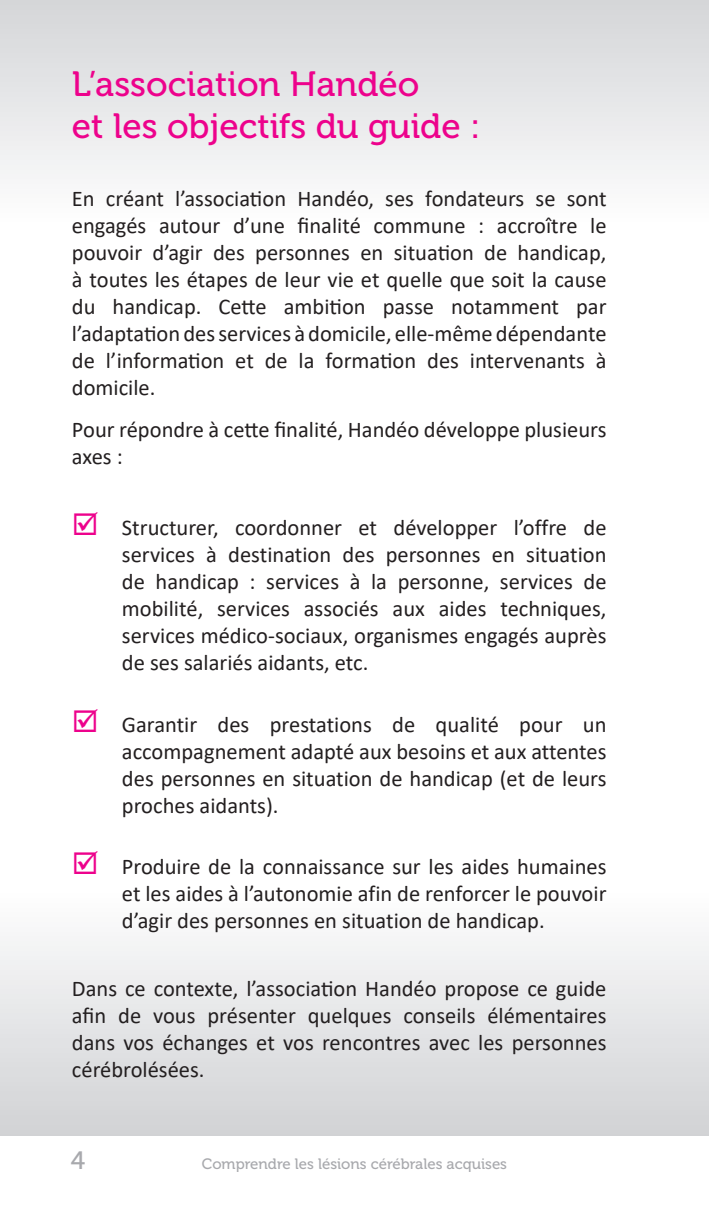
<style>
.page{position:relative;width:709px;height:1205px;background:#fff}
.page>*{position:absolute;margin:0;border:0;box-sizing:border-box;transform-origin:0 0}
.Titre_Rubrique{font:35px "Museo 500";color:#ed028c}
.t1{font:25px "Museo 500";color:#a8a9ad}
.t2{font:22.5px/27px "Calibri";color:#231f20;text-align:justify}
.t3{font:15px "Museo 500";color:#a8a9ad}
</style>
<div class="page">
<div style="left:0;top:0;width:709px;height:225px;background:linear-gradient(to bottom,#d4d5d8,#fefefe)"></div>
<div style="left:0;top:889px;width:708px;height:247px;background:linear-gradient(to bottom,#fefeff,#d0d2d4)"></div>
<p class="Titre_Rubrique" style="left:72px;top:65px;width:349px">L’association Handéo</p>
<p class="Titre_Rubrique" style="left:72px;top:107px;width:410px">et les objectifs du guide :</p>
<p class="t2" style="left:72px;top:185px;width:536px">En créant l’association Handéo, ses fondateurs se sont engagés autour d’une finalité commune : accroître le pouvoir d’agir des personnes en situation de handicap, à toutes les étapes de leur vie et quelle que soit la cause du handicap. Cette ambition passe notamment par l’adaptation des services à domicile, elle-même dépendante de l’information et de la formation des intervenants à domicile.</p>
<p class="t2" style="left:72px;top:415px;width:536px">Pour répondre à cette finalité, Handéo développe plusieurs axes :</p>
<p class="t2" style="left:122px;top:514px;width:486px">Structurer, coordonner et développer l’offre de services à destination des personnes en situation de handicap : services à la personne, services de mobilité, services associés aux aides techniques, services médico-sociaux, organismes engagés auprès de ses salariés aidants, etc.</p>
<p class="t2" style="left:122px;top:710px;width:486px">Garantir des prestations de qualité pour un accompagnement adapté aux besoins et aux attentes des personnes en situation de handicap (et de leurs proches aidants).</p>
<p class="t2" style="left:122px;top:852px;width:486px">Produire de la connaissance sur les aides humaines et les aides à l’autonomie afin de renforcer le pouvoir d’agir des personnes en situation de handicap.</p>
<p class="t2" style="left:72px;top:974px;width:536px">Dans ce contexte, l’association Handéo propose ce guide afin de vous présenter quelques conseils élémentaires dans vos échanges et vos rencontres avec les personnes cérébrolésées.</p>
<p class="t1" style="left:71px;top:1147px;width:16px">4</p>
<p class="t3" style="left:202px;top:1155px;width:307px">Comprendre les lésions cérébrales acquises</p>
</div>
